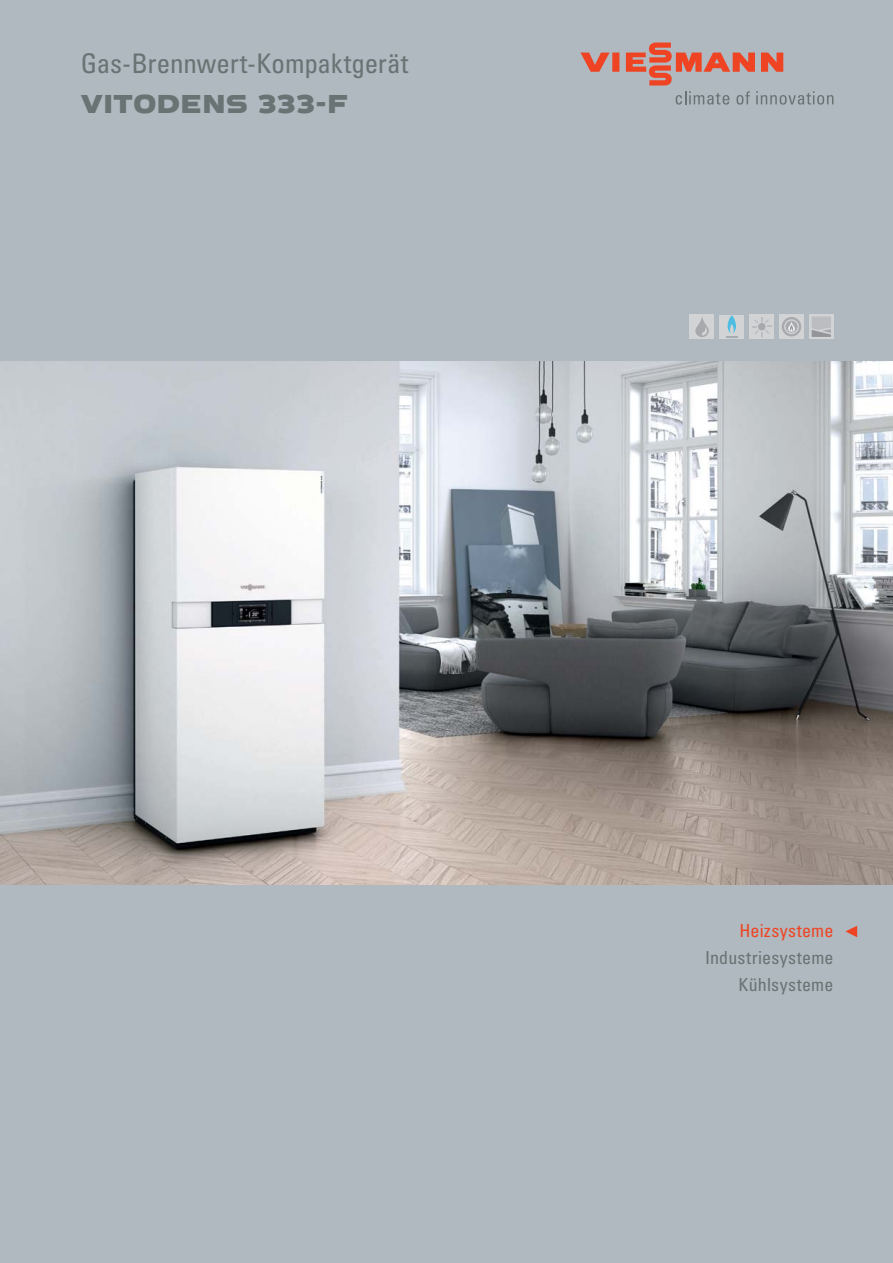
<style>
.page{position:relative;width:893px;height:1263px;background:#b0b9bf}
.page>*{position:absolute;margin:0;border:0;box-sizing:border-box;transform-origin:0 0}
.t1{font:condensed 27px "Univers LTCYR 57";letter-spacing:-.005em;color:#697374}
.t2{font:27px "VIESSMANN Normal";letter-spacing:-.015em;color:#697374}
.t3{font:condensed 18px/27px "Univers LTCYR 57";letter-spacing:.01em;color:#697374;text-align:right}
.t4{font:condensed 18px "Univers LTCYR 57";letter-spacing:.015em;color:#ef4423}
</style>
<div class="page">
<img style="left:0;top:361px;width:893px;height:523px">
<div style="left:750px;top:315px;width:24px;height:24px;background:#d1d3d4"></div>
<svg style="left:752px;top:317px;width:19px;height:19px"></svg>
<div style="left:809px;top:315px;width:24px;height:24px;background:#d1d3d4"></div>
<svg style="left:812px;top:316px;width:19px;height:21px"></svg>
<div style="left:779px;top:315px;width:24px;height:24px;background:#d1d3d4"></div>
<div style="left:782px;top:317px;width:19px;height:19px;background:#a7a9ac;border-radius:50%"></div>
<svg style="left:784px;top:319px;width:15px;height:15px"></svg>
<div style="left:720px;top:315px;width:24px;height:23px;background:#d1d3d4"></div>
<svg style="left:726px;top:315px;width:12px;height:22px"></svg>
<div style="left:690px;top:315px;width:24px;height:24px;background:#d1d3d4"></div>
<svg style="left:695px;top:317px;width:14px;height:20px"></svg>
<svg style="left:845px;top:926px;width:12px;height:11px"></svg>
<div style="left:612px;top:53px;width:7px;height:19px;background:#ef4423"></div>
<svg style="left:580px;top:53px;width:30px;height:19px"></svg>
<svg style="left:626px;top:43px;width:207px;height:62px"></svg>
<h1 class="t1" style="left:81px;top:50px;width:329px">Gas-Brennwert-Kompaktgerät</h1>
<h1 class="t2" style="left:81px;top:86px;width:268px">VITODENS 333-F</h1>
<p class="t4" style="left:739px;top:922px;width:95px">Heizsysteme</p>
<p class="t3" style="left:705px;top:945px;width:130px">Industriesysteme<br>Kühlsysteme</p>
</div>
